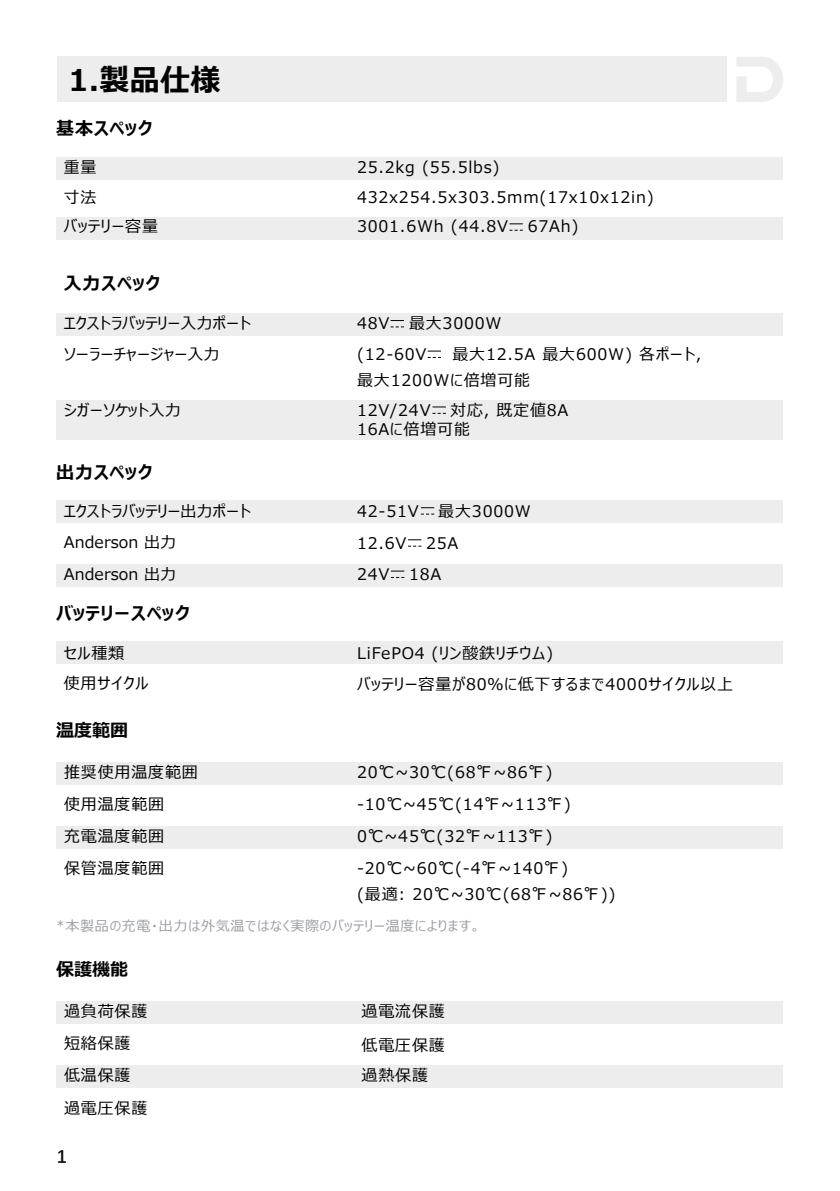
<style>
.page{position:relative;width:840px;height:1191px;background:#fff}
.page>*{position:absolute;margin:0;border:0;box-sizing:border-box;transform-origin:0 0}
.t1{font:700 30px "Meiryo UI";color:#030303}
.t2{font:700 18px "Meiryo UI";letter-spacing:.05em;color:#030303}
.t3{font:700 18px "Deng Xian";color:#030303}
.t4{font:16px/32px "Meiryo UI";letter-spacing:.05em;color:#030303}
.t5{font:16px/31.4px "Meiryo UI";letter-spacing:.01em;color:#030303}
.t6{font:14px "Meiryo UI";letter-spacing:.05em;color:#9d9fa3}
</style>
<div class="page">
<div style="left:57px;top:1001px;width:725px;height:23px;background:#ededed"></div>
<div style="left:57px;top:1065px;width:725px;height:22px;background:#ededed"></div>
<div style="left:57px;top:762px;width:725px;height:22px;background:#ededed"></div>
<div style="left:57px;top:826px;width:725px;height:22px;background:#ededed"></div>
<div style="left:57px;top:57px;width:669px;height:45px;background:#ededed"></div>
<div style="left:57px;top:157px;width:725px;height:23px;background:#ededed"></div>
<div style="left:57px;top:217px;width:725px;height:22px;background:#ededed"></div>
<div style="left:57px;top:313px;width:725px;height:23px;background:#ededed"></div>
<div style="left:56px;top:400px;width:726px;height:39px;background:#ededed"></div>
<div style="left:57px;top:500px;width:725px;height:23px;background:#ededed"></div>
<div style="left:57px;top:564px;width:725px;height:23px;background:#ededed"></div>
<div style="left:57px;top:641px;width:725px;height:23px;background:#ededed"></div>
<svg style="left:736px;top:57px;width:46px;height:45px"></svg>
<svg style="left:509px;top:223px;width:13px;height:1px"></svg>
<svg style="left:390px;top:320px;width:13px;height:7px"></svg>
<svg style="left:427px;top:351px;width:14px;height:7px"></svg>
<svg style="left:432px;top:406px;width:13px;height:1px"></svg>
<svg style="left:420px;top:507px;width:14px;height:1px"></svg>
<svg style="left:408px;top:539px;width:13px;height:1px"></svg>
<svg style="left:391px;top:571px;width:13px;height:7px"></svg>
<h1 class="t1" style="left:68px;top:60px;width:154px">1.製品仕様</h1>
<p class="t2" style="left:56px;top:116px;width:98px">基本スペック</p>
<p class="t4" style="left:64px;top:152px;width:34px">重量</p>
<p class="t4" style="left:64px;top:182px;width:34px">寸法</p>
<p class="t4" style="left:64px;top:211px;width:96px">バッテリー容量</p>
<p class="t2" style="left:64px;top:271px;width:98px">入力スペック</p>
<p class="t4" style="left:357px;top:152px;width:144px">25.2kg (55.5lbs)</p>
<p class="t4" style="left:357px;top:182px;width:298px">432x254.5x303.5mm(17x10x12in)</p>
<p class="t4" style="left:357px;top:211px;width:223px">3001.6Wh (44.8V 67Ah)</p>
<p class="t5" style="left:64px;top:308px;width:188px">エクストラバッテリー入力ポート</p>
<p class="t4" style="left:357px;top:308px;width:146px">48V 最大3000W</p>
<p class="t5" style="left:64px;top:339px;width:157px">ソーラーチャージャー入力</p>
<p class="t4" style="left:357px;top:341px;width:345px;line-height:26px;text-indent:95px">最大12.5A 最大600W) 各ポート,最大1200Wに倍増可能</p>
<p class="t4" style="left:357px;top:338px;width:71px">(12-60V</p>
<p class="t5" style="left:64px;top:395px;width:119px">シガーソケット入力</p>
<p class="t4" style="left:357px;top:401px;width:213px;line-height:19.2px">12V/24V 対応, 既定値8A<br>16Aに倍増可能</p>
<p class="t2" style="left:56px;top:460px;width:98px">出力スペック</p>
<p class="t5" style="left:64px;top:496px;width:188px">エクストラバッテリー出力ポート<br>Anderson 出力<br>Anderson 出力</p>
<p class="t2" style="left:56px;top:600px;width:135px">バッテリースペック</p>
<p class="t4" style="left:64px;top:637px;width:62px">セル種類</p>
<p class="t4" style="left:357px;top:496px;width:175px">42-51V 最大3000W</p>
<p class="t4" style="left:357px;top:528px;width:103px;line-height:31.2px">12.6V 25A<br>24V 18A</p>
<p class="t4" style="left:357px;top:637px;width:197px">LiFePO4 (リン酸鉄リチウム)</p>
<p class="t4" style="left:64px;top:668px;width:86px">使用サイクル</p>
<p class="t4" style="left:357px;top:669px;width:377px">バッテリー容量が80％に低下するまで4000サイクル以上</p>
<p class="t2" style="left:56px;top:718px;width:73px">温度範囲</p>
<p class="t4" style="left:64px;top:757px;width:135px">推奨使用温度範囲使用温度範囲<br>充電温度範囲<br>保管温度範囲</p>
<p class="t4" style="left:357px;top:757px;width:215px">20℃~30℃(68℉~86℉) -10℃~45℃(14℉~113℉)<br>0℃~45℃(32℉~113℉) -20℃~60℃(-4℉~140℉)</p>
<p class="t4" style="left:357px;top:879px;width:260px">(最適: 20℃~30℃(68℉~86℉))</p>
<p class="t6" style="left:56px;top:915px;width:426px">*本製品の充電・出力は外気温ではなく実際のバッテリー温度によります。</p>
<p class="t2" style="left:56px;top:956px;width:73px">保護機能</p>
<p class="t4" style="left:64px;top:996px;width:85px">過負荷保護</p>
<p class="t4" style="left:361px;top:996px;width:85px">過電流保護</p>
<p class="t4" style="left:64px;top:1028px;width:68px">短絡保護低温保護</p>
<p class="t4" style="left:361px;top:1029px;width:85px">低電圧保護</p>
<p class="t4" style="left:361px;top:1060px;width:68px">過熱保護</p>
<p class="t4" style="left:64px;top:1092px;width:85px">過電圧保護</p>
<p class="t3" style="left:57px;top:1144px;width:11px">1</p>
</div>
